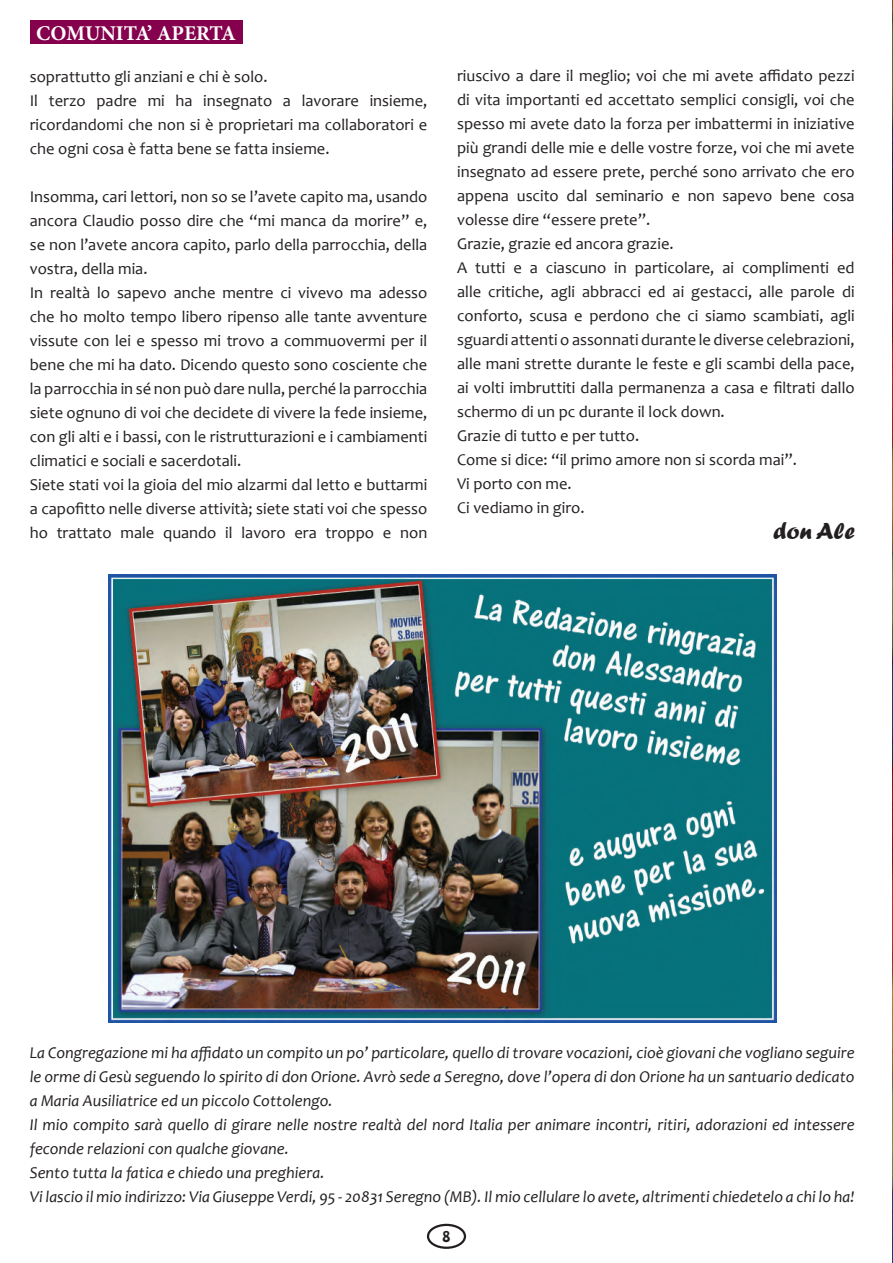
<style>
.page{position:relative;width:893px;height:1263px;background:#fff}
.page>*{position:absolute;margin:0;border:0;box-sizing:border-box;transform-origin:0 0}
.t1{font:24px "Forte";color:#231f20}
.t2{font:700 21px "Minion Pro";color:#fff}
.t3{font:16.5px/24px "Candara";color:#231f20}
.t4{font:italic 16.5px/24px "Candara";color:#231f20}
.t5{font:13.5px "Hobo Std";color:#231f20}
</style>
<div class="page">
<div style="left:427px;top:1224px;width:39px;height:25px;border:2px solid #231f20;border-radius:50%"></div>
<div style="left:30px;top:21px;width:212px;height:23px;background:#85004d"></div>
<img style="left:108px;top:574px;width:668px;height:449px">
<img style="left:892px;top:0;width:1px;height:1263px">
<p class="t2" style="left:36px;top:18px;width:201px">COMUNITA’ APERTA</p>
<p class="t3" style="left:30px;top:65px;width:399px">soprattutto gli anziani e chi è solo.<br>Il terzo padre mi ha insegnato a lavorare insieme, ricordandomi che non si è proprietari ma collaboratori e che ogni cosa è fatta bene se fatta insieme.</p>
<p class="t3" style="left:30px;top:185px;width:399px">Insomma, cari lettori, non so se l’avete capito ma, usando ancora Claudio posso dire che “mi manca da morire” e, se non l’avete ancora capito, parlo della parrocchia, della vostra, della mia.<br>In realtà lo sapevo anche mentre ci vivevo ma adesso che ho molto tempo libero ripenso alle tante avventure vissute con lei e spesso mi trovo a commuovermi per il bene che mi ha dato. Dicendo questo sono cosciente che la parrocchia in sé non può dare nulla, perché la parrocchia siete ognuno di voi che decidete di vivere la fede insieme, con gli alti e i bassi, con le ristrutturazioni e i cambiamenti climatici e sociali e sacerdotali.<br>Siete stati voi la gioia del mio alzarmi dal letto e buttarmi a capofitto nelle diverse attività; siete stati voi che spesso ho trattato male quando il lavoro era troppo e non</p>
<p class="t3" style="left:457px;top:64px;width:399px">riuscivo a dare il meglio; voi che mi avete affidato pezzi di vita importanti ed accettato semplici consigli, voi che spesso mi avete dato la forza per imbattermi in iniziative più grandi delle mie e delle vostre forze, voi che mi avete insegnato ad essere prete, perché sono arrivato che ero appena uscito dal seminario e non sapevo bene cosa volesse dire “essere prete”.<br>Grazie, grazie ed ancora grazie.<br>A tutti e a ciascuno in particolare, ai complimenti ed alle critiche, agli abbracci ed ai gestacci, alle parole di conforto, scusa e perdono che ci siamo scambiati, agli sguardi attenti o assonnati durante le diverse celebrazioni, alle mani strette durante le feste e gli scambi della pace, ai volti imbruttiti dalla permanenza a casa e filtrati dallo schermo di un pc durante il lock down.<br>Grazie di tutto e per tutto.<br>Come si dice: “il primo amore non si scorda mai”.<br>Vi porto con me.<br>Ci vediamo in giro.</p>
<h1 class="t1" style="left:773px;top:517px;width:83px">don Ale</h1>
<p class="t4" style="left:30px;top:1041px;width:826px">La Congregazione mi ha affidato un compito un po’ particolare, quello di trovare vocazioni, cioè giovani che vogliano seguire le orme di Gesù seguendo lo spirito di don Orione. Avrò sede a Seregno, dove l’opera di don Orione ha un santuario dedicato a Maria Ausiliatrice ed un piccolo Cottolengo.<br>Il mio compito sarà quello di girare nelle nostre realtà del nord Italia per animare incontri, ritiri, adorazioni ed intessere feconde relazioni con qualche giovane.<br>Sento tutta la fatica e chiedo una preghiera.<br>Vi lascio il mio indirizzo: Via Giuseppe Verdi, 95 - 20831 Seregno (MB). Il mio cellulare lo avete, altrimenti chiedetelo a chi lo ha!</p>
<p class="t5" style="left:443px;top:1227px;width:9px">8</p>
</div>
